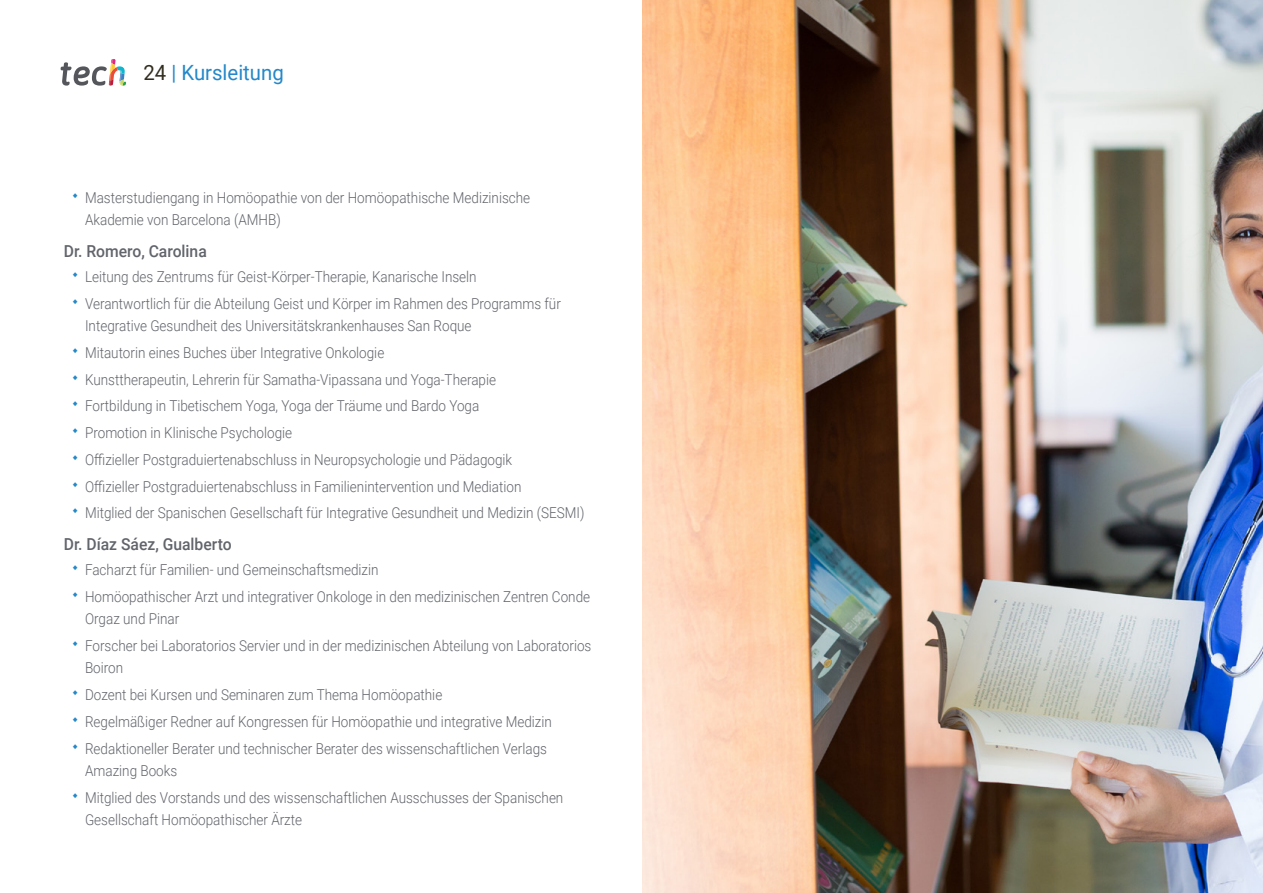
<style>
.page{position:relative;width:1263px;height:893px;background:#fff}
.page>*{position:absolute;margin:0;border:0;box-sizing:border-box;transform-origin:0 0}
.t1{font:21px "Roboto";color:#2488c9}
.t2{font:500 16.5px "Roboto";color:#61646a;scale:.95 1}
.t3{font:300 15px/26.7px "Roboto";color:#61646a;scale:.9 1}
.s1{color:#312e20}
</style>
<div class="page">
<svg style="left:61px;top:59px;width:65px;height:27px"></svg>
<img style="left:642px;top:0;width:621px;height:893px">
<h1 class="t1" style="left:144px;top:57px;width:142px"><span class="s1">24</span> | Kursleitung</h1>
<p class="t3" style="left:85px;top:185px;width:496px;line-height:22.5px">Masterstudiengang in Homöopathie von der Homöopathische Medizinische<br>Akademie von Barcelona (AMHB)</p>
<p class="t2" style="left:64px;top:240px;width:152px">Dr. Romero, Carolina</p>
<p class="t3" style="left:85px;top:262px;width:530px">Leitung des Zentrums für Geist-Körper-Therapie, Kanarische Inseln<br>Verantwortlich für die Abteilung Geist und Körper im Rahmen des Programms für</p>
<p class="t3" style="left:85px;top:312px;width:556px">Integrative Gesundheit des Universitätskrankenhauses San Roque<br>Mitautorin eines Buches über Integrative Onkologie<br>Kunsttherapeutin, Lehrerin für Samatha-Vipassana und Yoga-Therapie<br>Fortbildung in Tibetischem Yoga, Yoga der Träume und Bardo Yoga<br>Promotion in Klinische Psychologie<br>Offizieller Postgraduiertenabschluss in Neuropsychologie und Pädagogik<br>Offizieller Postgraduiertenabschluss in Familienintervention und Mediation<br>Mitglied der Spanischen Gesellschaft für Integrative Gesundheit und Medizin (SESMI)</p>
<p class="t2" style="left:64px;top:533px;width:178px">Dr. Díaz Sáez, Gualberto</p>
<p class="t3" style="left:85px;top:556px;width:563px">Facharzt für Familien- und Gemeinschaftsmedizin<br>Homöopathischer Arzt und integrativer Onkologe in den medizinischen Zentren Conde</p>
<p class="t3" style="left:85px;top:605px;width:564px">Orgaz und Pinar<br>Forscher bei Laboratorios Servier und in der medizinischen Abteilung von Laboratorios</p>
<p class="t3" style="left:85px;top:654px;width:520px">Boiron<br>Dozent bei Kursen und Seminaren zum Thema Homöopathie<br>Regelmäßiger Redner auf Kongressen für Homöopathie und integrative Medizin Redaktioneller Berater und technischer Berater des wissenschaftlichen Verlags</p>
<p class="t3" style="left:85px;top:757px;width:533px">Amazing Books<br>Mitglied des Vorstands und des wissenschaftlichen Ausschusses der Spanischen</p>
<p class="t3" style="left:85px;top:806px;width:243px">Gesellschaft Homöopathischer Ärzte</p>
</div>
